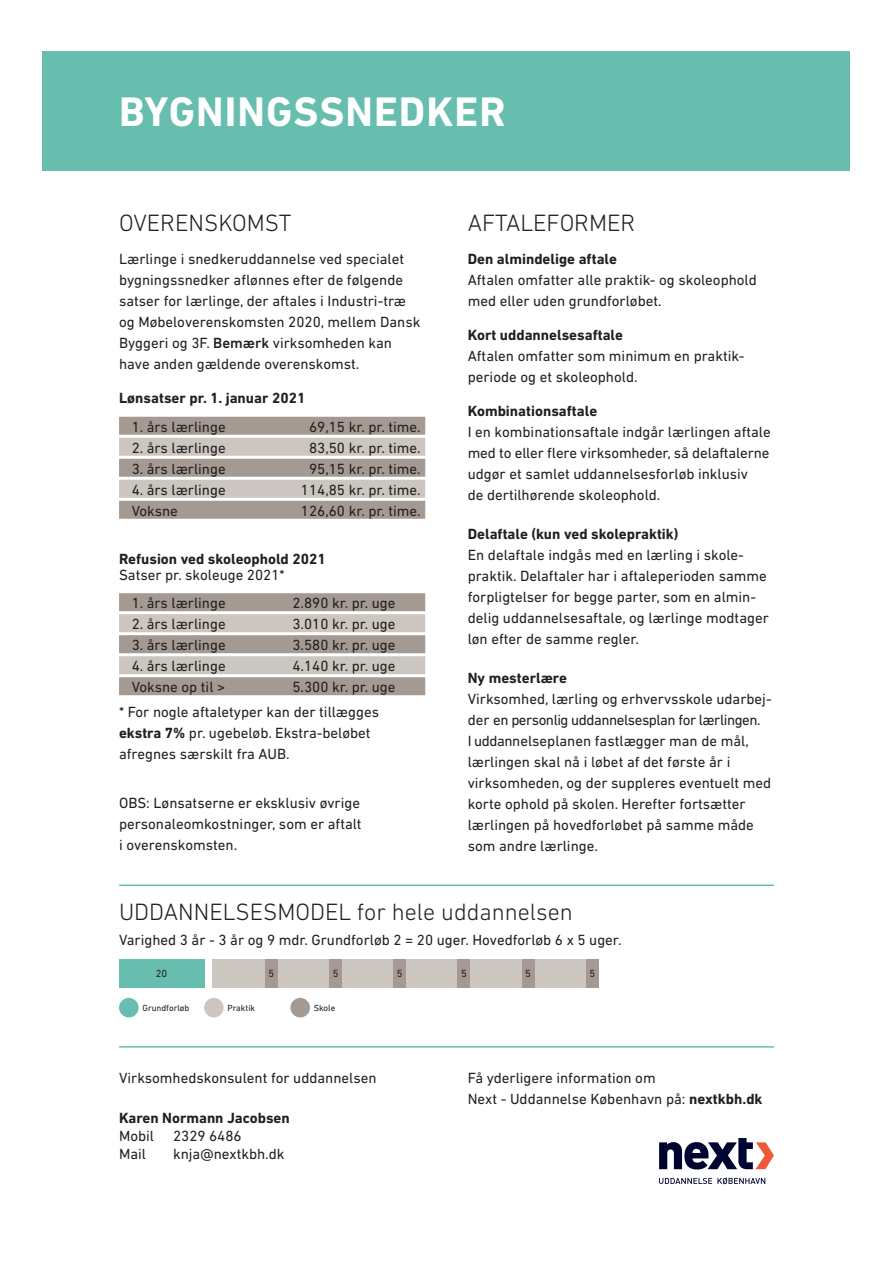
<style>
.page{position:relative;width:893px;height:1263px;background:#fff}
.page>*{position:absolute;margin:0;border:0;box-sizing:border-box;transform-origin:0 0}
.t1{font:700 42px "DIN Next LT Pro";letter-spacing:.025em;color:#fff}
.t2{font:300 24px "DIN Next LT Pro";color:#231f20}
.t3{font:15px/21px "DIN Next LT Pro";color:#231f20}
.t4{font:700 15px "DIN Next LT Pro";color:#231f20}
.t5{font:10.5px "DIN Next LT Pro";color:#231f20}
.t6{font:9px "DIN Next LT Pro";color:#231f20}
.s1{font-weight:500}
.s2{font-weight:700}
</style>
<div class="page">
<div style="left:43px;top:51px;width:807px;height:119px;background:#67beaf"></div>
<div style="left:119px;top:417px;width:306px;height:18px;background:#a59a92"></div>
<div style="left:119px;top:438px;width:306px;height:18px;background:#ccc6c0"></div>
<div style="left:119px;top:459px;width:306px;height:18px;background:#a59a92"></div>
<div style="left:119px;top:480px;width:306px;height:18px;background:#ccc6c0"></div>
<div style="left:119px;top:501px;width:306px;height:18px;background:#a59a92"></div>
<div style="left:119px;top:959px;width:85px;height:28px;background:#67beaf"></div>
<div style="left:119px;top:998px;width:20px;height:19px;background:#67beaf;border-radius:50%"></div>
<div style="left:204px;top:998px;width:20px;height:19px;background:#ccc6c0;border-radius:50%"></div>
<div style="left:290px;top:998px;width:20px;height:19px;background:#a59a92;border-radius:50%"></div>
<hr style="left:119px;top:884px;width:655px;height:2px;background:#67beaf">
<hr style="left:119px;top:1046px;width:655px;height:1px;background:#67beaf">
<svg style="left:659px;top:1138px;width:115px;height:31px"></svg>
<svg style="left:659px;top:1177px;width:106px;height:7px"></svg>
<div style="left:213px;top:959px;width:386px;height:28px;background:#ccc6c0"></div>
<div style="left:522px;top:959px;width:12px;height:28px;background:#a59a92"></div>
<div style="left:265px;top:959px;width:13px;height:28px;background:#a59a92"></div>
<div style="left:329px;top:959px;width:13px;height:28px;background:#a59a92"></div>
<div style="left:586px;top:959px;width:13px;height:28px;background:#a59a92"></div>
<div style="left:393px;top:959px;width:13px;height:28px;background:#a59a92"></div>
<div style="left:458px;top:959px;width:12px;height:28px;background:#a59a92"></div>
<div style="left:119px;top:593px;width:306px;height:18px;background:#a59a92"></div>
<div style="left:119px;top:614px;width:306px;height:18px;background:#ccc6c0"></div>
<div style="left:119px;top:635px;width:306px;height:18px;background:#a59a92"></div>
<div style="left:119px;top:656px;width:306px;height:18px;background:#ccc6c0"></div>
<div style="left:119px;top:677px;width:306px;height:18px;background:#a59a92"></div>
<h1 class="t1" style="left:119px;top:87px;width:388px">BYGNINGSSNEDKER</h1>
<h2 class="t2" style="left:119px;top:209px;width:174px">OVERENSKOMST</h2>
<p class="t3" style="left:119px;top:249px;width:303px">Lærlinge i snedkeruddannelse ved specialet bygningssnedker aflønnes efter de følgende satser for lærlinge, der aftales i Industri-træ og Møbeloverenskomsten 2020, mellem Dansk Byggeri og 3F. <span class="s1">Bemærk</span> virksomheden kan have anden gældende overenskomst.</p>
<p class="t4" style="left:119px;top:389px;width:188px">Lønsatser pr. 1. januar 2021</p>
<p class="t3" style="left:132px;top:416px;width:95px">1. års lærlinge</p>
<p class="t3" style="left:309px;top:416px;width:113px">69,15 kr. pr. time.</p>
<p class="t3" style="left:132px;top:437px;width:95px">2. års lærlinge</p>
<p class="t3" style="left:309px;top:437px;width:113px">83,50 kr. pr. time.</p>
<p class="t3" style="left:132px;top:458px;width:95px">3. års lærlinge</p>
<p class="t3" style="left:309px;top:458px;width:113px">95,15 kr. pr. time.</p>
<p class="t3" style="left:132px;top:479px;width:95px">4. års lærlinge</p>
<p class="t3" style="left:301px;top:479px;width:121px">114,85 kr. pr. time.</p>
<p class="t3" style="left:132px;top:500px;width:48px">Voksne</p>
<p class="t3" style="left:301px;top:500px;width:121px">126,60 kr. pr. time.</p>
<p class="t4" style="left:119px;top:550px;width:208px">Refusion ved skoleophold 2021</p>
<p class="t3" style="left:119px;top:565px;width:167px">Satser pr. skoleuge 2021*</p>
<p class="t3" style="left:132px;top:592px;width:95px">1. års lærlinge</p>
<p class="t3" style="left:292px;top:592px;width:105px">2.890 kr. pr. uge</p>
<p class="t3" style="left:132px;top:613px;width:95px">2. års lærlinge</p>
<p class="t3" style="left:292px;top:613px;width:105px">3.010 kr. pr. uge</p>
<p class="t3" style="left:132px;top:634px;width:95px">3. års lærlinge</p>
<p class="t3" style="left:292px;top:634px;width:105px">3.580 kr. pr. uge</p>
<p class="t3" style="left:132px;top:655px;width:95px">4. års lærlinge</p>
<p class="t3" style="left:292px;top:655px;width:105px">4.140 kr. pr. uge</p>
<p class="t3" style="left:132px;top:676px;width:95px">Voksne op til &gt;</p>
<p class="t3" style="left:119px;top:674px;width:278px;line-height:25px;text-indent:173px">5.300 kr. pr. uge * For nogle aftaletyper kan der tillægges</p>
<p class="t3" style="left:119px;top:722px;width:253px"><span class="s2">ekstra 7%</span> pr. ugebeløb. Ekstra-beløbet afregnes særskilt fra AUB.</p>
<p class="t3" style="left:119px;top:792px;width:244px;text-align:justify">OBS: Lønsatserne er eksklusiv øvrige personaleomkostninger, som er aftalt i overenskomsten.</p>
<h2 class="t2" style="left:468px;top:209px;width:169px">AFTALEFORMER</h2>
<p class="t4" style="left:468px;top:250px;width:151px">Den almindelige aftale</p>
<p class="t3" style="left:468px;top:270px;width:291px">Aftalen omfatter alle praktik- og skoleophold med eller uden grundforløbet.</p>
<p class="t4" style="left:468px;top:326px;width:157px">Kort uddannelsesaftale</p>
<p class="t3" style="left:468px;top:345px;width:278px">Aftalen omfatter som minimum en praktik&shy;periode og et skoleophold.</p>
<p class="t4" style="left:468px;top:402px;width:131px">Kombinationsaftale</p>
<p class="t3" style="left:468px;top:421px;width:305px">I en kombinationsaftale indgår lærlingen aftale med to eller flere virksomheder, så delaftalerne udgør et samlet uddannelsesforløb inklusiv<br>de dertilhørende skoleophold.</p>
<p class="t4" style="left:468px;top:525px;width:212px">Delaftale (kun ved skolepraktik)</p>
<p class="t3" style="left:468px;top:544px;width:303px">En delaftale indgås med en lærling i skole&shy;praktik. Delaftaler har i aftaleperioden samme forpligtelser for begge parter, som en almin&shy;delig uddannelsesaftale, og lærlinge modtager løn efter de samme regler.</p>
<p class="t4" style="left:468px;top:669px;width:101px">Ny mesterlære</p>
<p class="t3" style="left:468px;top:688px;width:305px">Virksomhed, lærling og erhvervsskole udarbej&shy;der en personlig uddannelsesplan for lærlingen.<br>I uddannelseplanen fastlægger man de mål, lærlingen skal nå i løbet af det første år i virksomheden, og der suppleres eventuelt med korte ophold på skolen. Herefter fortsætter lærlingen på hovedforløbet på samme måde som andre lærlinge.</p>
<h2 class="t2" style="left:119px;top:897px;width:455px">UDDANNELSESMODEL for hele uddannelsen</h2>
<p class="t3" style="left:119px;top:929px;width:504px">Varighed 3 år - 3 år og 9 mdr. Grundforløb 2 = 20 uger. Hovedforløb 6 x 5 uger.</p>
<p class="t5" style="left:156px;top:967px;width:13px">20</p>
<p class="t6" style="left:142px;top:1003px;width:49px">Grundforløb</p>
<p class="t6" style="left:227px;top:1003px;width:29px">Praktik</p>
<p class="t6" style="left:314px;top:1003px;width:23px">Skole</p>
<p class="t5" style="left:268px;top:967px;width:7px">5</p>
<p class="t5" style="left:333px;top:967px;width:7px">5</p>
<p class="t5" style="left:397px;top:967px;width:7px">5</p>
<p class="t5" style="left:461px;top:967px;width:7px">5</p>
<p class="t5" style="left:525px;top:967px;width:7px">5</p>
<p class="t5" style="left:589px;top:967px;width:7px">5</p>
<p class="t3" style="left:119px;top:1067px;width:259px">Virksomhedskonsulent for uddannelsen</p>
<p class="t3" style="left:468px;top:1067px;width:296px">Få yderligere information om<br>Next - Uddannelse København på: <span class="s2">nextkbh.dk</span></p>
<p class="t4" style="left:119px;top:1109px;width:172px">Karen Normann Jacobsen</p>
<p class="t3" style="left:119px;top:1125px;width:37px">Mobil</p>
<p class="t3" style="left:173px;top:1125px;width:70px">2329 6486</p>
<p class="t3" style="left:119px;top:1143px;width:28px">Mail</p>
<p class="t3" style="left:173px;top:1143px;width:113px">knja@nextkbh.dk</p>
</div>
